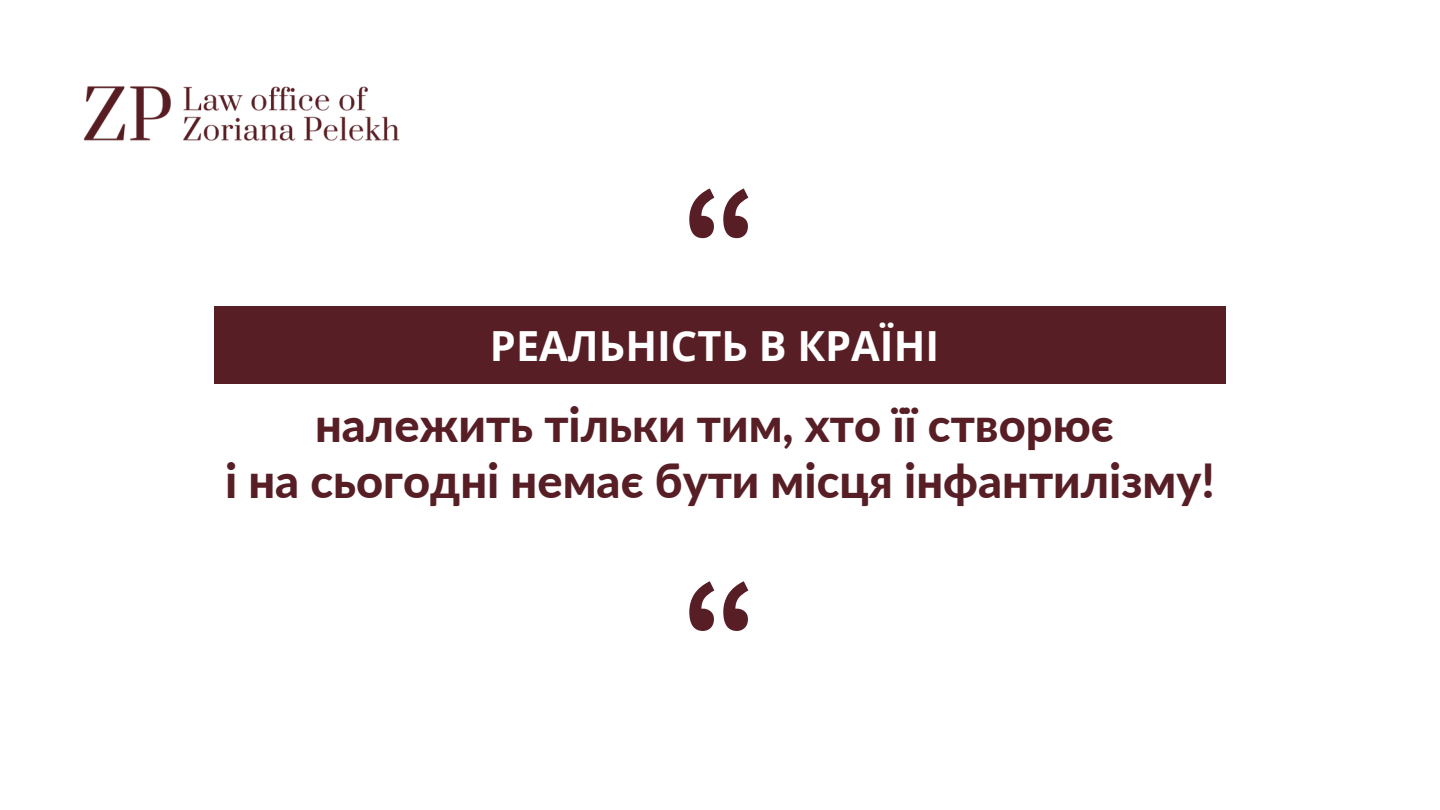
<style>
.page{position:relative;width:1440px;height:810px;background:#fff}
.page>*{position:absolute;margin:0;border:0;box-sizing:border-box;transform-origin:0 0}
.t1{font:700 144px "Source Sans Pro";color:#581e25}
.t2{font:800 47px/56.2px "Lato";color:#581e25;text-align:center}
.t3{font:700 41.5px "Open Sans";color:#fff}
</style>
<div class="page">
<div style="left:214px;top:307px;width:1012px;height:77px;background:#581e25"></div>
<img style="left:83px;top:86px;width:317px;height:55px">
<p class="t1" style="left:681px;top:145px;width:79px">“</p>
<h1 class="t3" style="left:490px;top:316px;width:451px">РЕАЛЬНІСТЬ В КРАЇНІ</h1>
<p class="t2" style="left:225px;top:395px;width:991px">належить тільки тим, хто її створює<br>і на сьогодні немає бути місця інфантилізму!</p>
<p class="t1" style="left:681px;top:538px;width:79px">“</p>
</div>
